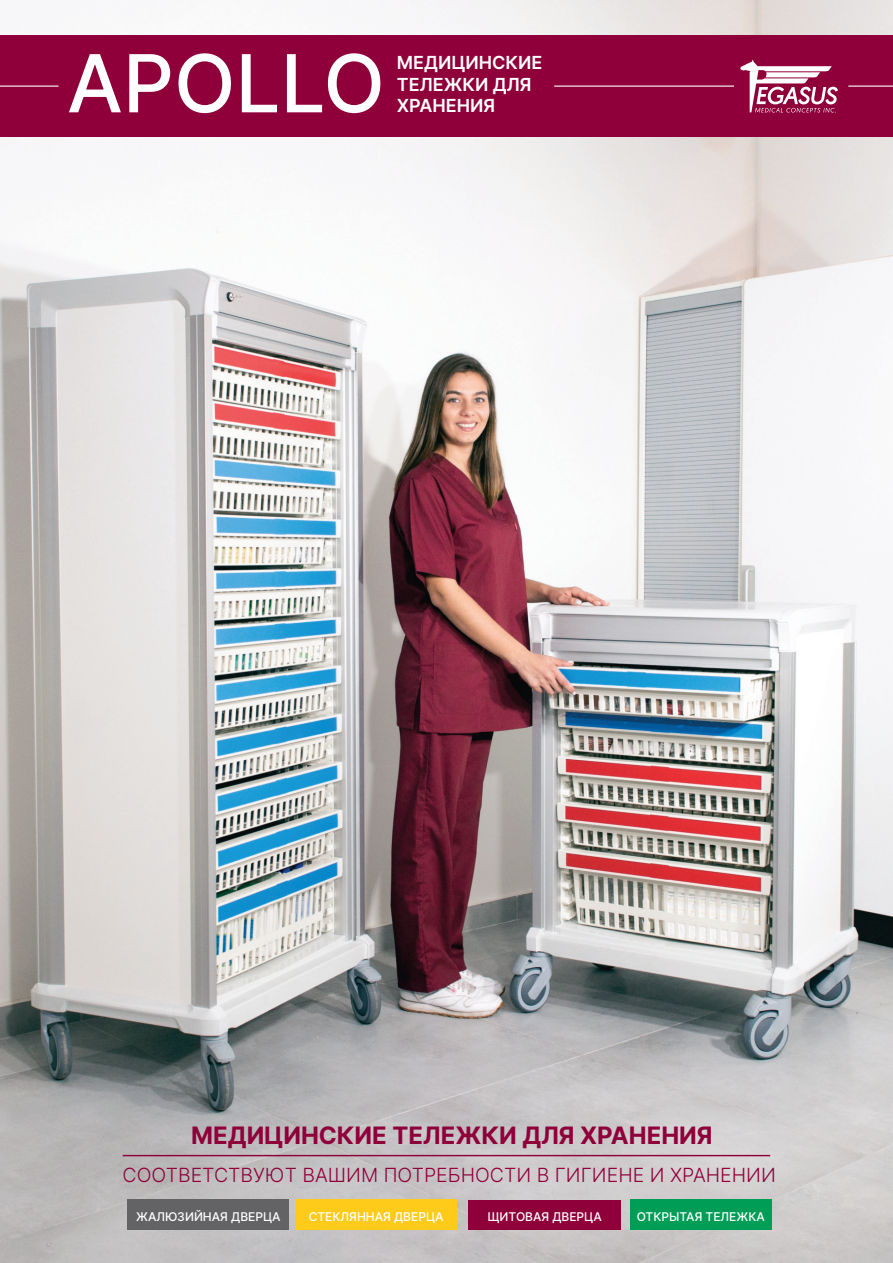
<style>
.page{position:relative;width:893px;height:1263px;background:#fff}
.page>*{position:absolute;margin:0;border:0;box-sizing:border-box;transform-origin:0 0}
.t1{font:500 79.95px "Inter";color:#fff}
.t2{font:700 24px "Inter";color:#8f003a}
.t3{font:300 19.5px "Inter";color:#8f003a}
.t4{font:600 18px/21.6px "Inter";color:#fff}
.t5{font:500 12px "Inter";color:#fff}
</style>
<div class="page">
<img style="left:0;top:0;width:893px;height:36px">
<img style="left:0;top:137px;width:893px;height:1126px">
<div style="left:0;top:36px;width:893px;height:101px;background:#8f003a"></div>
<hr style="left:0;top:86px;width:58px;height:1px;background:#fff">
<hr style="left:848px;top:86px;width:45px;height:1px;background:#fff">
<hr style="left:554px;top:86px;width:180px;height:1px;background:#fff">
<svg style="left:740px;top:60px;width:98px;height:53px"></svg>
<hr style="left:123px;top:1155px;width:647px;height:1px;background:#8f003a">
<div style="left:630px;top:1199px;width:141px;height:31px;background:#009d57"></div>
<div style="left:468px;top:1200px;width:153px;height:30px;background:#8f003a"></div>
<div style="left:128px;top:1199px;width:161px;height:31px;background:#636366"></div>
<div style="left:296px;top:1199px;width:160px;height:31px;background:#fecb1b"></div>
<h1 class="t1" style="left:67px;top:25px;width:319px">APOLLO</h1>
<h3 class="t4" style="left:397px;top:51px;width:147px">МЕДИЦИНСКИЕ<br>ТЕЛЕЖКИ ДЛЯ<br>ХРАНЕНИЯ</h3>
<h2 class="t2" style="left:191px;top:1117px;width:523px">МЕДИЦИНСКИЕ ТЕЛЕЖКИ ДЛЯ ХРАНЕНИЯ</h2>
<h3 class="t3" style="left:123px;top:1160px;width:655px">СООТВЕТСТВУЮТ ВАШИМ ПОТРЕБНОСТИ В ГИГИЕНЕ И ХРАНЕНИИ</h3>
<p class="t5" style="left:136px;top:1207px;width:146px">ЖАЛЮЗИЙНАЯ ДВЕРЦА</p>
<p class="t5" style="left:309px;top:1207px;width:136px">СТЕКЛЯННАЯ ДВЕРЦА</p>
<p class="t5" style="left:487px;top:1208px;width:116px">ЩИТОВАЯ ДВЕРЦА</p>
<p class="t5" style="left:637px;top:1207px;width:130px">ОТКРЫТАЯ ТЕЛЕЖКА</p>
</div>
